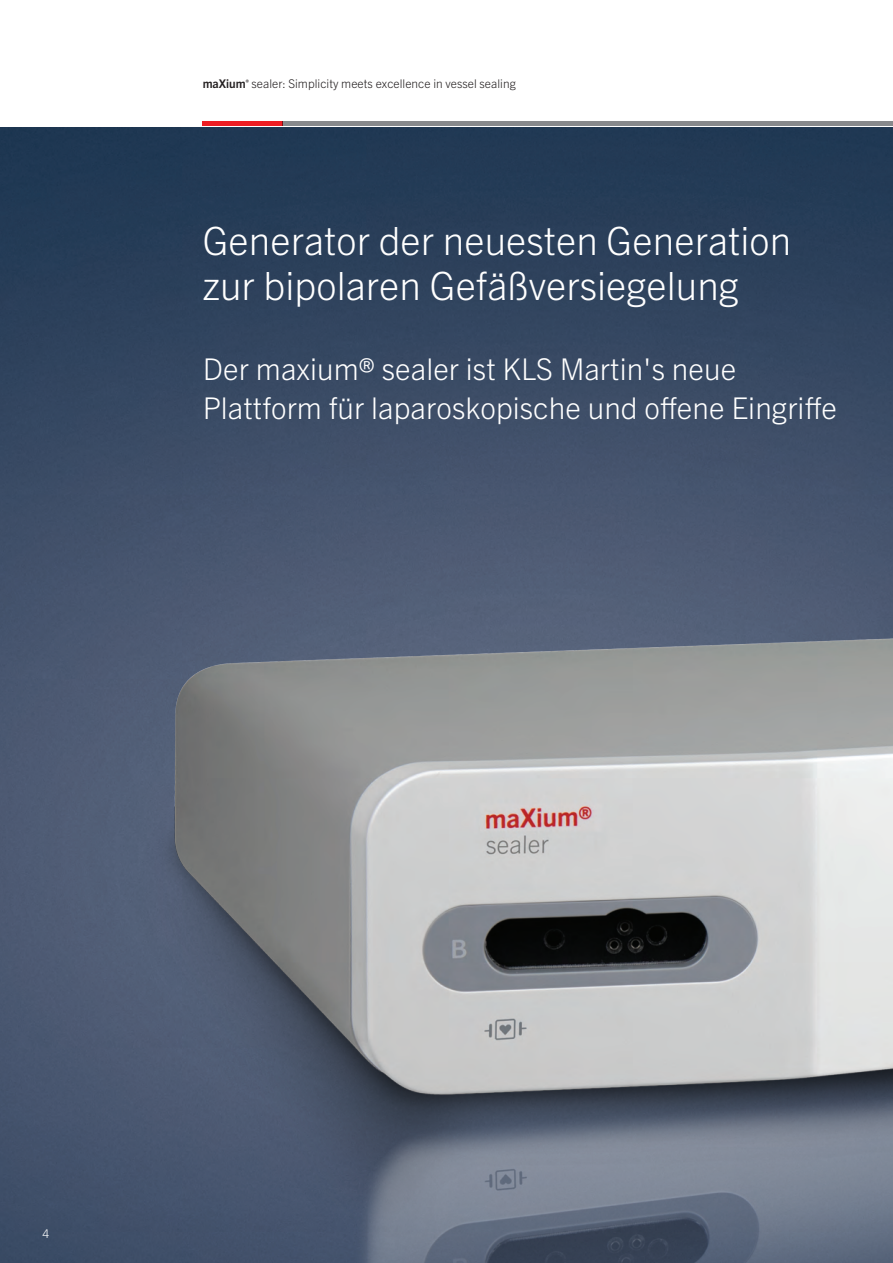
<style>
.page{position:relative;width:893px;height:1263px;background:#fff}
.page>*{position:absolute;margin:0;border:0;box-sizing:border-box;transform-origin:0 0}
.t1{font:300 39px/45px "Trade Gothic Next LT Pro";color:#fff}
.t2{font:300 30px/39px "Trade Gothic Next LT Pro";letter-spacing:.005em;color:#fff}
.t3{font:300 12px "Trade Gothic Next LT Pro";letter-spacing:.005em;color:#231f20}
.t4{font:300 12px "Trade Gothic Next LT Pro";color:#fff}
.s1{font-weight:700}
</style>
<div class="page">
<img style="left:0;top:128px;width:893px;height:1135px">
<hr style="left:203px;top:121px;width:80px;height:4px;background:#ee1d23">
<hr style="left:283px;top:121px;width:610px;height:4px;background:#87898c">
<img style="left:81px;top:596px;width:812px;height:667px">
<p class="t3" style="left:203px;top:75px;width:315px"><span class="s1">maXium</span><sup>®</sup> sealer: Simplicity meets excellence in vessel sealing</p>
<h1 class="t1" style="left:203px;top:216px;width:590px">Generator der neuesten Generation zur bipolaren Gefäßversiegelung</h1>
<p class="t2" style="left:203px;top:348px;width:636px">Der maxium® sealer ist KLS Martin's neue<br>Plattform für laparoskopische und offene Eingriffe</p>
<p class="t4" style="left:43px;top:1225px;width:8px">4</p>
</div>
